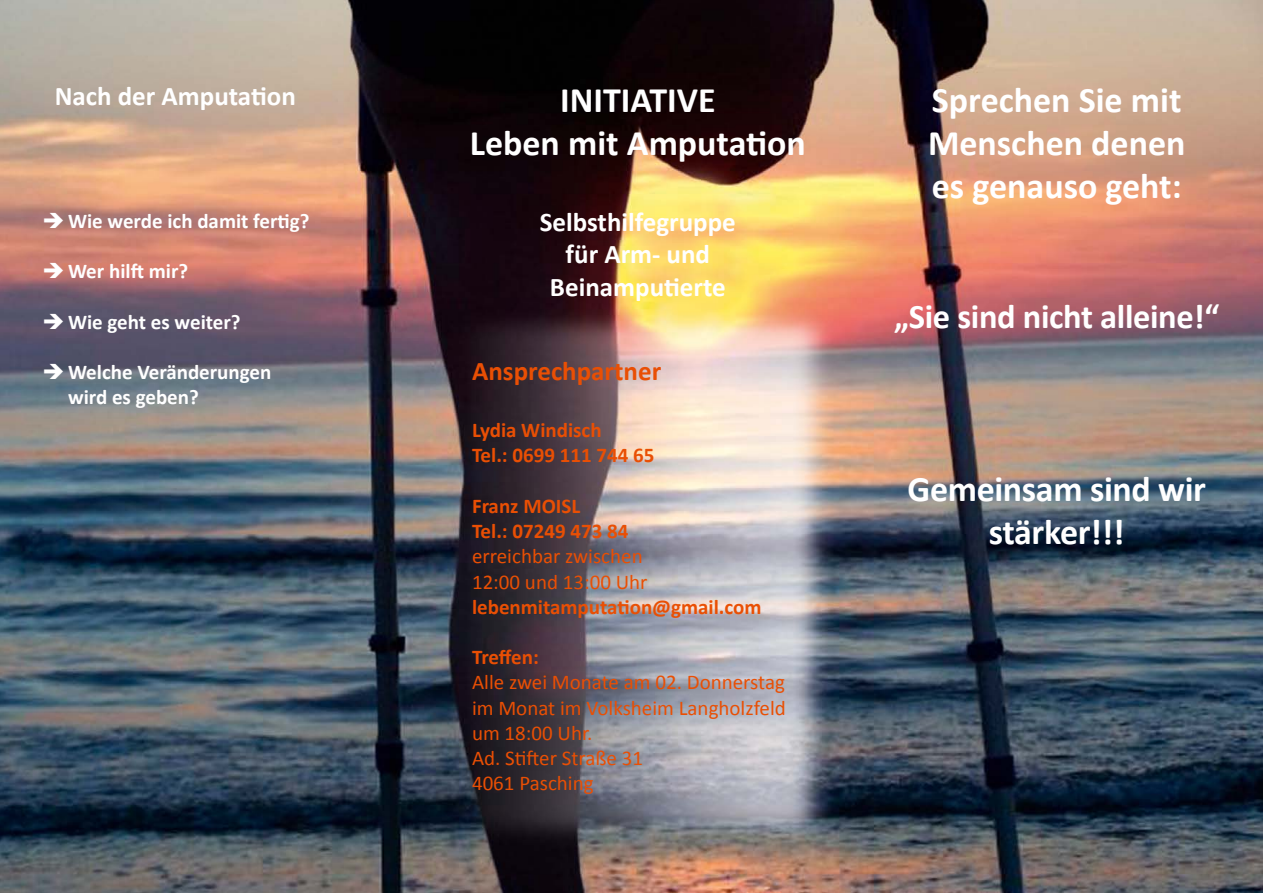
<style>
.page{position:relative;width:1263px;height:893px;background:#fff}
.page>*{position:absolute;margin:0;border:0;box-sizing:border-box;transform-origin:0 0}
.t1{font:700 36px/43.2px "Calibri";color:#fff;text-align:justify}
.t2{font:700 34.5px "Calibri";letter-spacing:-.01em;color:#fff}
.t3{font:700 27px/32.4px "Calibri";color:#fff;text-align:center}
.t4{font:700 27px "Calibri";color:#e94f04}
.t5{font:21px/25.2px "Calibri";color:#e94f04}
.t6{font:700 21px/25.2px "Calibri";color:#e94f04}
.t7{font:700 21px/25.2px "Calibri";color:#fff}
</style>
<div class="page">
<img style="left:0;top:0;width:1263px;height:893px">
<svg style="left:65px;top:228px;width:21px;height:1px"></svg>
<svg style="left:65px;top:278px;width:21px;height:1px"></svg>
<svg style="left:65px;top:328px;width:21px;height:1px"></svg>
<svg style="left:65px;top:379px;width:21px;height:1px"></svg>
<p class="t3" style="left:55px;top:80px;width:243px">Nach der Amputation</p>
<p class="t7" style="left:43px;top:208px;width:268px">➔Wie werde ich damit fertig?</p>
<p class="t7" style="left:43px;top:259px;width:147px">➔Wer hilft mir?</p>
<p class="t7" style="left:43px;top:309px;width:200px">➔Wie geht es weiter?</p>
<p class="t7" style="left:68px;top:359px;width:205px;text-indent:-25px">➔Welche Veränderungen wird es geben?</p>
<h1 class="t1" style="left:470px;top:78px;width:338px;text-indent:207px">VE<br>Leben mit Amputation</h1>
<h1 class="t1" style="left:560px;top:78px;width:15px">INITIATI</h1>
<p class="t3" style="left:540px;top:206px;width:198px">Selbsthilfegruppe für Arm- und<br>Beinamputierte</p>
<p class="t4" style="left:472px;top:353px;width:191px">Ansprechpartner</p>
<p class="t6" style="left:472px;top:418px;width:184px">Lydia Windisch<br>Tel.: 0699 111 744 65</p>
<p class="t6" style="left:472px;top:493px;width:158px">Franz MOISL<br>Tel.: 07249 473 84</p>
<p class="t5" style="left:472px;top:544px;width:177px">erreichbar zwischen<br>12:00 und 13:00 Uhr</p>
<p class="t6" style="left:472px;top:594px;width:291px">lebenmitamputation@gmail.com</p>
<p class="t6" style="left:472px;top:644px;width:68px">Treffen:</p>
<p class="t5" style="left:472px;top:670px;width:315px">Alle zwei Monate am 02. Donnerstag im Monat im Volksheim Langholzfeld um 18:00 Uhr.<br>Ad. Stifter Straße 31<br>4061 Pasching</p>
<h1 class="t1" style="left:928px;top:78px;width:259px">Sprechen Sie mit Menschen denen es genauso geht:</h1>
<h2 class="t2" style="left:894px;top:295px;width:327px">„Sie sind nicht alleine!“</h2>
<h1 class="t1" style="left:907px;top:467px;width:300px;text-align:center">Gemeinsam sind wir stärker!!!</h1>
</div>
